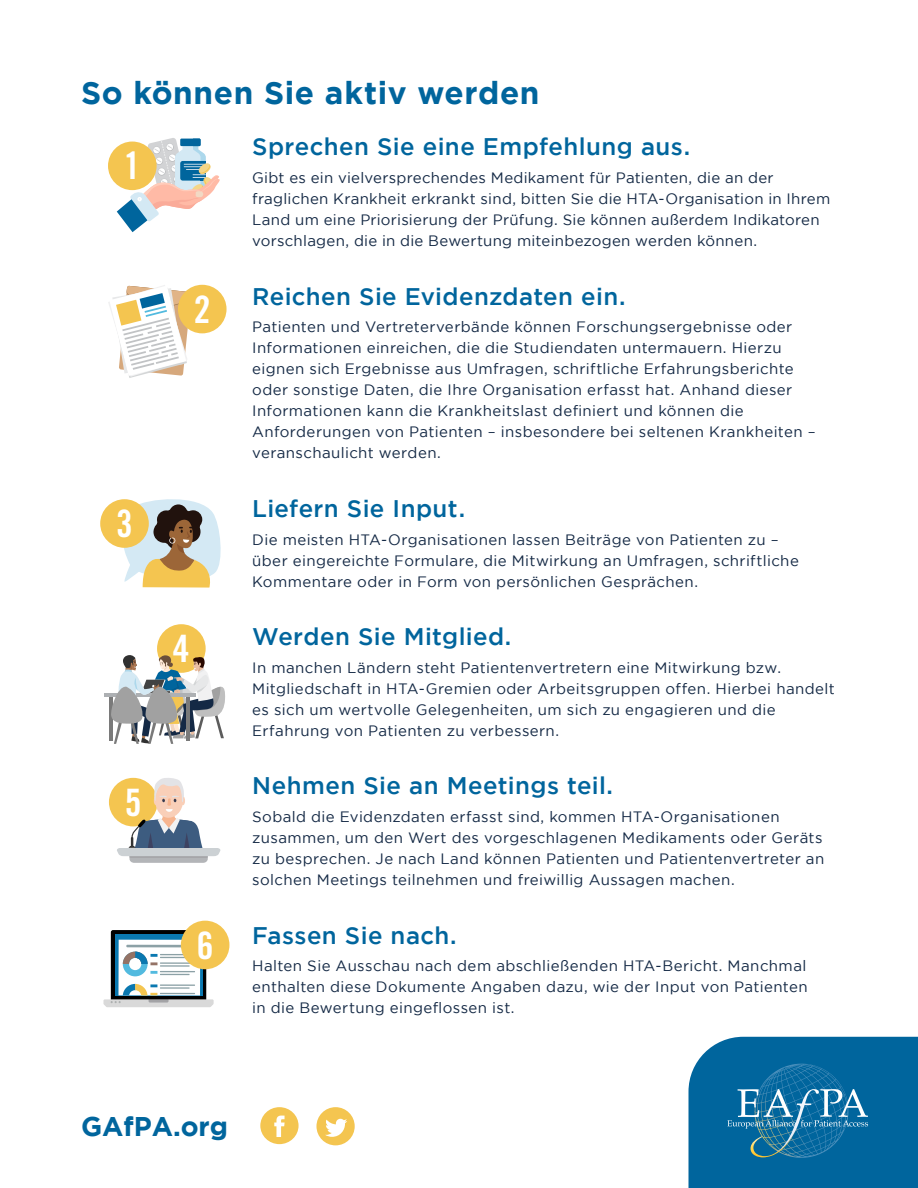
<style>
.page{position:relative;width:918px;height:1188px;background:#fff}
.page>*{position:absolute;margin:0;border:0;box-sizing:border-box;transform-origin:0 0}
.t1{font:37.8px "Trade Gothic LT Std Bd Cn 20";color:#fff}
.t2{font:700 31.5px "Gotham";letter-spacing:.02em;color:#00659d}
.t3{font:700 27px "Gotham";color:#00659d}
.t4{font:500 24px "Gotham";letter-spacing:.015em;color:#00659d}
.t5{font:15px/21px "Gotham";letter-spacing:.025em;color:#142945}
</style>
<div class="page">
<svg style="left:103px;top:930px;width:111px;height:77px"></svg>
<hr style="left:160px;top:971px;width:35px;height:1px;background:#8ca1a6">
<hr style="left:160px;top:974px;width:30px;height:1px;background:#8ca1a6">
<div style="left:100px;top:499px;width:49px;height:49px;background:#f4c550;border-radius:50%"></div>
<div style="left:157px;top:624px;width:49px;height:49px;background:#f4c550;border-radius:50%"></div>
<div style="left:109px;top:778px;width:49px;height:48px;background:#f4c550;border-radius:50%"></div>
<svg style="left:108px;top:285px;width:83px;height:93px"></svg>
<div style="left:178px;top:285px;width:49px;height:48px;background:#f4c550;border-radius:50%"></div>
<svg style="left:116px;top:499px;width:105px;height:89px"></svg>
<svg style="left:116px;top:777px;width:105px;height:86px"></svg>
<div style="left:181px;top:921px;width:48px;height:48px;background:#f4c550;border-radius:50%"></div>
<div style="left:108px;top:142px;width:49px;height:48px;background:#f4c550;border-radius:50%"></div>
<svg style="left:117px;top:138px;width:103px;height:94px"></svg>
<hr style="left:104px;top:693px;width:92px;height:3px;background:#adb0b3">
<svg style="left:110px;top:655px;width:115px;height:89px"></svg>
<svg style="left:260px;top:1107px;width:39px;height:37px"></svg>
<svg style="left:316px;top:1107px;width:39px;height:38px"></svg>
<svg style="left:689px;top:1037px;width:229px;height:151px"></svg>
<h2 class="t2" style="left:81px;top:75px;width:460px">So können Sie aktiv werden</h2>
<h1 class="t1" style="left:124px;top:143px;width:18px">1</h1>
<h1 class="t1" style="left:194px;top:286px;width:18px">2</h1>
<h1 class="t1" style="left:116px;top:501px;width:18px">3</h1>
<h1 class="t1" style="left:173px;top:626px;width:18px">4</h1>
<h1 class="t1" style="left:125px;top:779px;width:18px">5</h1>
<h1 class="t1" style="left:197px;top:922px;width:18px">6</h1>
<h3 class="t4" style="left:252px;top:133px;width:440px">Sprechen Sie eine Empfehlung aus.</h3>
<p class="t5" style="left:252px;top:167px;width:580px">Gibt es ein vielversprechendes Medikament für Patienten, die an der fraglichen Krankheit erkrankt sind, bitten Sie die HTA-Organisation in Ihrem Land um eine Priorisierung der Prüfung. Sie können außerdem Indikatoren vorschlagen, die in die Bewertung miteinbezogen werden können.</p>
<h3 class="t4" style="left:252px;top:283px;width:375px">Reichen Sie Evidenzdaten ein.</h3>
<p class="t5" style="left:252px;top:316px;width:565px">Patienten und Vertreterverbände können Forschungsergebnisse oder Informationen einreichen, die die Studiendaten untermauern. Hierzu eignen sich Ergebnisse aus Umfragen, schriftliche Erfahrungsberichte oder sonstige Daten, die Ihre Organisation erfasst hat. Anhand dieser Informationen kann die Krankheitslast definiert und können die Anforderungen von Patienten – insbesondere bei seltenen Krankheiten – veranschaulicht werden.</p>
<h3 class="t4" style="left:252px;top:495px;width:214px">Liefern Sie Input.</h3>
<p class="t5" style="left:252px;top:529px;width:548px">Die meisten HTA-Organisationen lassen Beiträge von Patienten zu – über eingereichte Formulare, die Mitwirkung an Umfragen, schriftliche<br>Kommentare oder in Form von persönlichen Gesprächen.</p>
<h3 class="t4" style="left:252px;top:623px;width:261px">Werden Sie Mitglied.</h3>
<p class="t5" style="left:252px;top:657px;width:584px">In manchen Ländern steht Patientenvertretern eine Mitwirkung bzw.<br>Mitgliedschaft in HTA-Gremien oder Arbeitsgruppen offen. Hierbei handelt es sich um wertvolle Gelegenheiten, um sich zu engagieren und die Erfahrung von Patienten zu verbessern.</p>
<h3 class="t4" style="left:252px;top:772px;width:362px">Nehmen Sie an Meetings teil.</h3>
<p class="t5" style="left:252px;top:806px;width:574px">Sobald die Evidenzdaten erfasst sind, kommen HTA-Organisationen zusammen, um den Wert des vorgeschlagenen Medikaments oder Geräts zu besprechen. Je nach Land können Patienten und Patientenvertreter an solchen Meetings teilnehmen und freiwillig Aussagen machen.</p>
<h3 class="t4" style="left:252px;top:922px;width:206px">Fassen Sie nach.</h3>
<p class="t5" style="left:252px;top:955px;width:557px;text-align:justify">Halten Sie Ausschau nach dem abschließenden HTA-Bericht. Manchmal enthalten diese Dokumente Angaben dazu, wie der Input von Patienten in die Bewertung eingeflossen ist.</p>
<h3 class="t3" style="left:81px;top:1111px;width:149px">GAfPA.org</h3>
</div>
